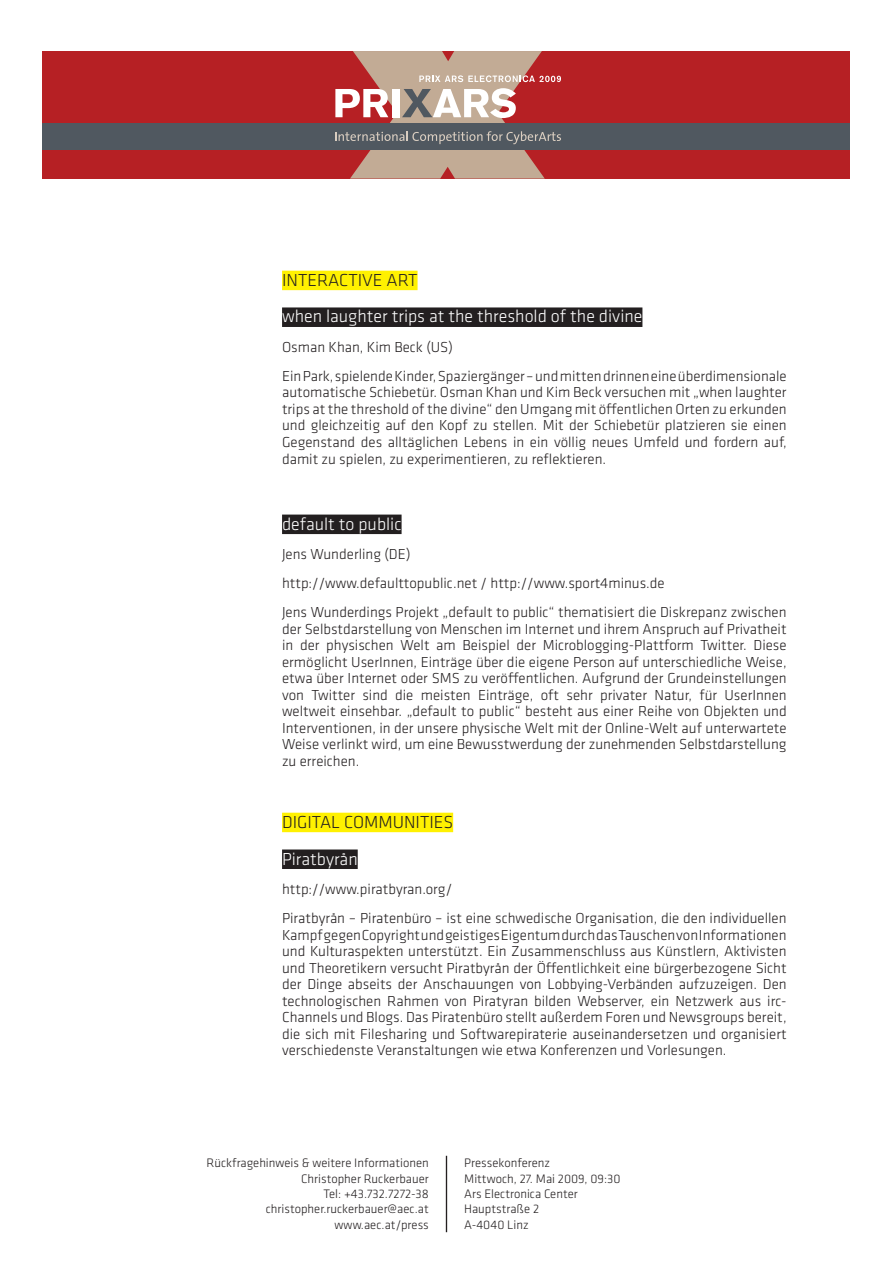
<style>
.page{position:relative;width:893px;height:1263px;background:#fff}
.page>*{position:absolute;margin:0;border:0;box-sizing:border-box;transform-origin:0 0}
.t1{font:300 18px "Klavika";color:#fff}
.t2{font:300 18px "Klavika";color:#231f20}
.t3{font:300 15px/16.5px "Klavika";color:#231f20}
.t4{font:300 12.75px/15.3px "Klavika";color:#231f20}
</style>
<div class="page">
<hr style="left:446px;top:1156px;width:1px;height:76px;background:#231f20">
<div style="left:43px;top:51px;width:807px;height:128px;background:#b62024"></div>
<div style="left:43px;top:123px;width:807px;height:27px;background:#505860"></div>
<svg style="left:335px;top:51px;width:226px;height:128px"></svg>
<div style="left:282px;top:271px;width:136px;height:19px;background:#fff101"></div>
<div style="left:282px;top:307px;width:360px;height:20px;background:#231f20"></div>
<div style="left:282px;top:515px;width:120px;height:19px;background:#231f20"></div>
<div style="left:282px;top:813px;width:171px;height:19px;background:#fff101"></div>
<div style="left:282px;top:849px;width:76px;height:20px;background:#231f20"></div>
<p class="t2" style="left:282px;top:270px;width:137px">INTERACTIVE ART</p>
<p class="t1" style="left:282px;top:307px;width:362px">when laughter trips at the threshold of the divine</p>
<p class="t3" style="left:282px;top:332px;width:506px;line-height:29.2px">Osman Khan, Kim Beck (US)<br>Ein Park, spielende Kinder, Spaziergänger – und mitten drinnen eine überdimensionale</p>
<p class="t3" style="left:282px;top:384px;width:506px;text-align:justify">automatische Schiebetür. Osman Khan und Kim Beck versuchen mit „when laughter trips at the threshold of the divine“ den Umgang mit öffentlichen Orten zu erkunden und gleichzeitig auf den Kopf zu stellen. Mit der Schiebetür platzieren sie einen Gegenstand des alltäglichen Lebens in ein völlig neues Umfeld und fordern auf, damit zu spielen, zu experimentieren, zu reflektieren.</p>
<p class="t1" style="left:282px;top:514px;width:121px">default to public</p>
<p class="t3" style="left:282px;top:539px;width:506px;line-height:29.2px">Jens Wunderling (DE)<br>http://www.defaulttopublic.net / http://www.sport4minus.de<br>Jens Wunderdings Projekt „default to public“ thematisiert die Diskrepanz zwischen</p>
<p class="t3" style="left:282px;top:621px;width:506px;text-align:justify">der Selbstdarstellung von Menschen im Internet und ihrem Anspruch auf Privatheit in der physischen Welt am Beispiel der Microblogging-Plattform Twitter. Diese ermöglicht UserInnen, Einträge über die eigene Person auf unterschiedliche Weise, etwa über Internet oder SMS zu veröffentlichen. Aufgrund der Grundeinstellungen von Twitter sind die meisten Einträge, oft sehr privater Natur, für UserInnen weltweit einsehbar. „default to public“ besteht aus einer Reihe von Objekten und Interventionen, in der unsere physische Welt mit der Online-Welt auf unterwartete Weise verlinkt wird, um eine Bewusstwerdung der zunehmenden Selbstdarstellung zu erreichen.</p>
<p class="t2" style="left:282px;top:812px;width:173px">DIGITAL COMMUNITIES</p>
<p class="t1" style="left:282px;top:849px;width:77px">Piratbyrån</p>
<p class="t3" style="left:282px;top:874px;width:506px;line-height:29.2px">http://www.piratbyran.org/<br>Piratbyrån – Piratenbüro – ist eine schwedische Organisation, die den individuellen</p>
<p class="t3" style="left:282px;top:926px;width:506px;text-align:justify">Kampf gegen Copyright und geistiges Eigentum durch das Tauschen von Informationen und Kulturaspekten unterstützt. Ein Zusammenschluss aus Künstlern, Aktivisten und Theoretikern versucht Piratbyrån der Öffentlichkeit eine bürgerbezogene Sicht der Dinge abseits der Anschauungen von Lobbying-Verbänden aufzuzeigen. Den technologischen Rahmen von Piratyran bilden Webserver, ein Netzwerk aus irc-Channels und Blogs. Das Piratenbüro stellt außerdem Foren und Newsgroups bereit, die sich mit Filesharing und Softwarepiraterie auseinandersetzen und organisiert verschiedenste Veranstaltungen wie etwa Konferenzen und Vorlesungen.</p>
<p class="t4" style="left:206px;top:1156px;width:224px;text-align:right">Rückfragehinweis &amp; weitere Informationen<br>Christopher Ruckerbauer<br>Tel: +43.732.7272-38 christopher.ruckerbauer@aec.at www.aec.at/press</p>
<p class="t4" style="left:464px;top:1156px;width:158px">Pressekonferenz<br>Mittwoch, 27. Mai 2009, 09:30<br>Ars Electronica Center<br>Hauptstraße 2<br>A-4040 Linz</p>
</div>
